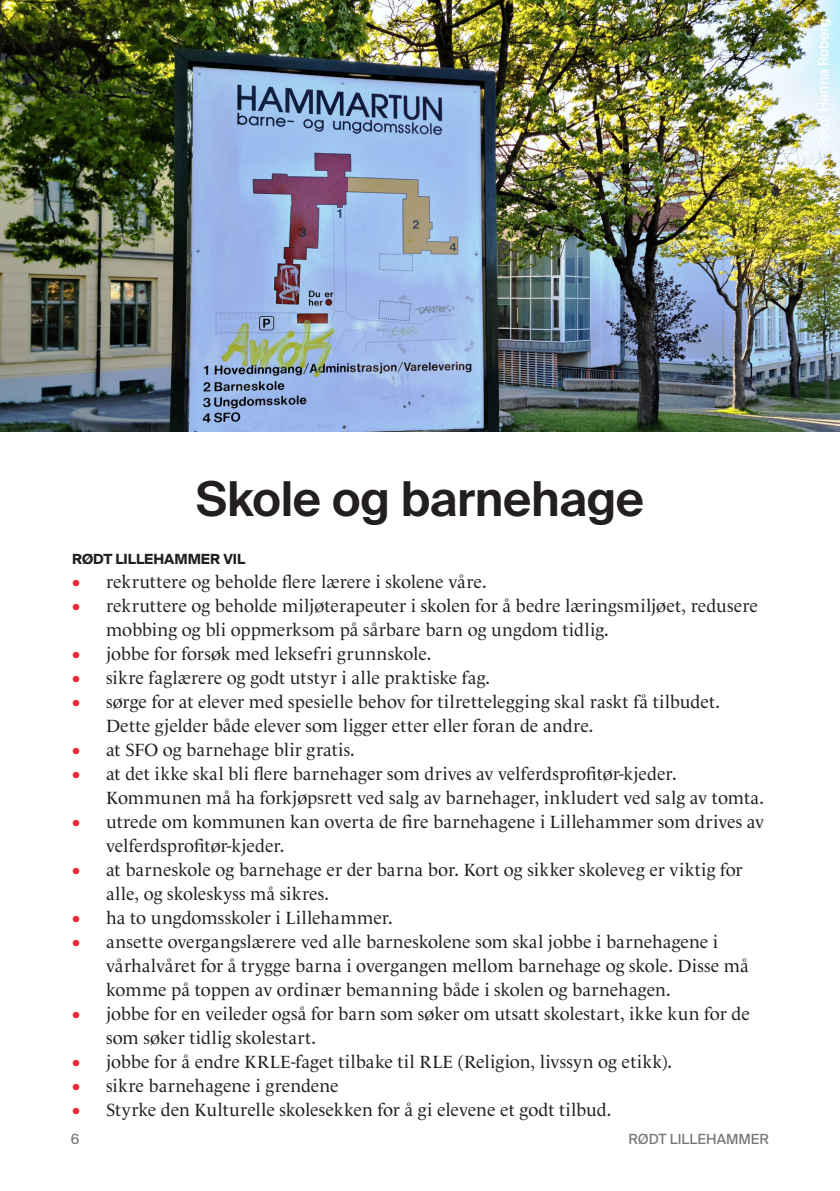
<style>
.page{position:relative;width:840px;height:1191px;background:#fff}
.page>*{position:absolute;margin:0;border:0;box-sizing:border-box;transform-origin:0 0}
.Overskrift__svart{font:600 48px "Suisse Intl";letter-spacing:-.01em;color:#231f20}
.t1{font:18px/24px "Le Monde Livre Std";color:#231f20}
.Rødt_vil{font:700 14px "Suisse Intl";color:#231f20}
.t2{font:14px "Suisse Intl";color:#757878}
.t3{font:14px "Suisse Intl";color:#fff}
.s1{font-family:"Suisse Intl";color:#ee2833}
</style>
<div class="page">
<img style="left:0;top:0;width:839px;height:431px">
<p class="t3" style="left:815px;top:148px;width:131px;rotate:-90deg">Foto: Hanna Røberg</p>
<p class="Overskrift__svart" style="left:196px;top:471px;width:449px">Skole og barnehage</p>
<p class="Rødt_vil" style="left:72px;top:551px;width:175px">RØDT LILLEHAMMER VIL</p>
<p class="t1" style="left:72px;top:570px;width:416px"><span class="s1">•</span> rekruttere og beholde flere lærere i skolene våre.</p>
<p class="t1" style="left:106px;top:594px;width:653px;text-indent:-34px"><span class="s1">•</span> rekruttere og beholde miljøterapeuter i skolen for å bedre læringsmiljøet, redusere mobbing og bli oppmerksom på sårbare barn og ungdom tidlig.</p>
<p class="t1" style="left:72px;top:642px;width:361px"><span class="s1">•</span> jobbe for forsøk med leksefri grunnskole.</p>
<p class="t1" style="left:72px;top:666px;width:419px"><span class="s1">•</span> sikre faglærere og godt utstyr i alle praktiske fag.</p>
<p class="t1" style="left:106px;top:690px;width:615px;text-indent:-34px"><span class="s1">•</span> sørge for at elever med spesielle behov for tilrettelegging skal raskt få tilbudet.<br>Dette gjelder både elever som ligger etter eller foran de andre.</p>
<p class="t1" style="left:72px;top:738px;width:284px"><span class="s1">•</span> at SFO og barnehage blir gratis.</p>
<p class="t1" style="left:106px;top:762px;width:659px;text-indent:-34px"><span class="s1">•</span> at det ikke skal bli flere barnehager som drives av velferdsprofitør-kjeder.<br>Kommunen må ha forkjøpsrett ved salg av barnehager, inkludert ved salg av tomta.</p>
<p class="t1" style="left:106px;top:810px;width:659px;text-indent:-34px"><span class="s1">•</span> utrede om kommunen kan overta de fire barnehagene i Lillehammer som drives av velferdsprofitør-kjeder.</p>
<p class="t1" style="left:106px;top:858px;width:637px;text-indent:-34px"><span class="s1">•</span> at barneskole og barnehage er der barna bor. Kort og sikker skoleveg er viktig for alle, og skoleskyss må sikres.</p>
<p class="t1" style="left:72px;top:906px;width:322px"><span class="s1">•</span> ha to ungdomsskoler i Lillehammer.</p>
<p class="t1" style="left:106px;top:930px;width:644px;text-indent:-34px"><span class="s1">•</span> ansette overgangslærere ved alle barneskolene som skal jobbe i barnehagene i vårhalvåret for å trygge barna i overgangen mellom barnehage og skole. Disse må komme på toppen av ordinær bemanning både i skolen og barnehagen.</p>
<p class="t1" style="left:106px;top:1002px;width:644px;text-indent:-34px"><span class="s1">•</span> jobbe for en veileder også for barn som søker om utsatt skolestart, ikke kun for de som søker tidlig skolestart.</p>
<p class="t1" style="left:72px;top:1050px;width:601px"><span class="s1">•</span> jobbe for å endre KRLE-faget tilbake til RLE (Religion, livssyn og etikk).</p>
<p class="t1" style="left:72px;top:1074px;width:268px"><span class="s1">•</span> sikre barnehagene i grendene</p>
<p class="t1" style="left:72px;top:1098px;width:540px"><span class="s1">•</span> Styrke den Kulturelle skolesekken for å gi elevene et godt tilbud.</p>
<p class="t2" style="left:71px;top:1130px;width:10px">6</p>
<p class="t2" style="left:628px;top:1130px;width:142px">RØDT LILLEHAMMER</p>
</div>
